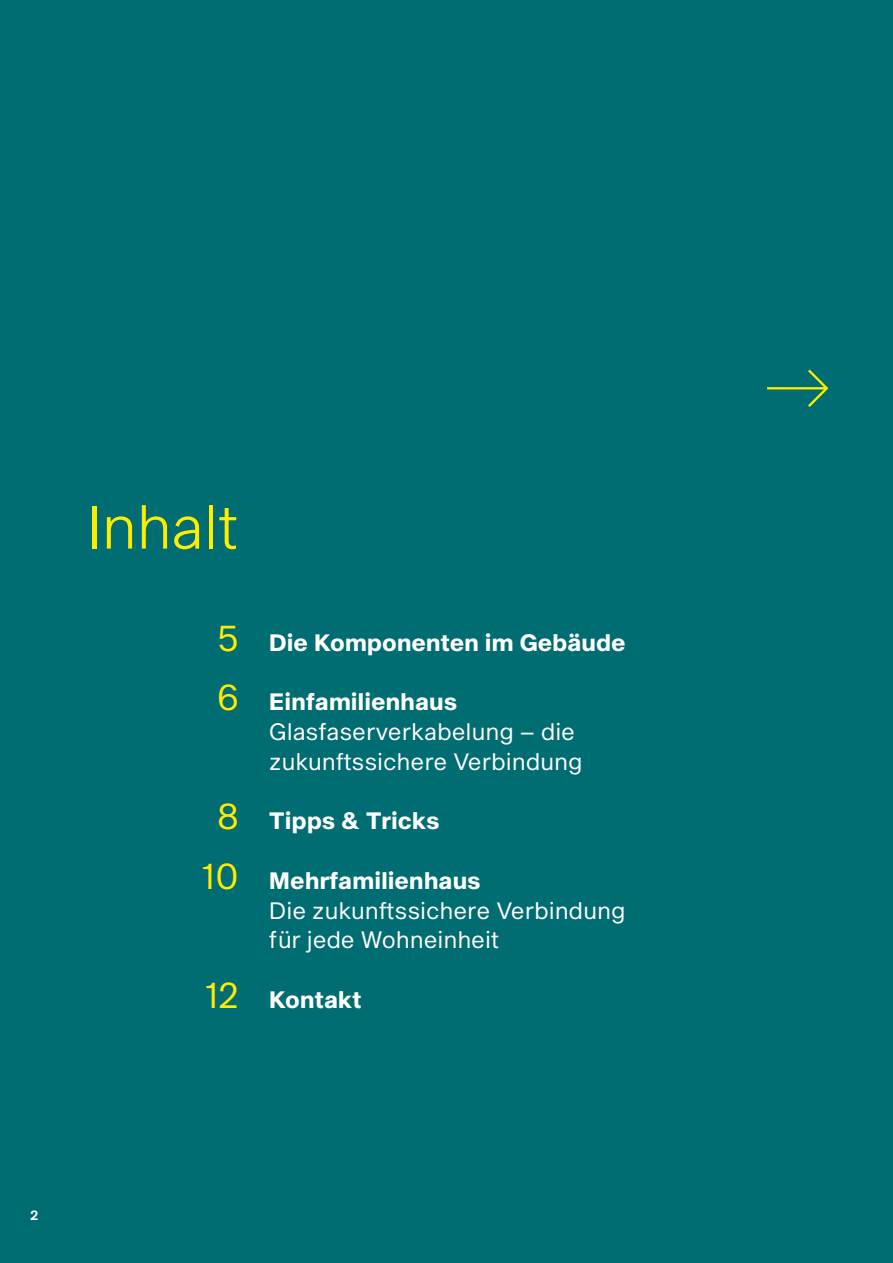
<style>
.page{position:relative;width:893px;height:1263px;background:#006d72}
.page>*{position:absolute;margin:0;border:0;box-sizing:border-box;transform-origin:0 0}
.t1{font:300 60px "S Sequel";letter-spacing:-.02em;color:#ffed00}
.t2{font:36px/59.6px "S Sequel";color:#ffed00}
.t3{font:23.25px/29.7px "S Sequel";letter-spacing:-.005em;color:#fff}
.t4{font:700 23.25px "S Sequel";letter-spacing:-.005em;color:#fff}
.t5{font:13.5px "S Sequel Semi";color:#fff}
</style>
<div class="page">
<h1 class="t1" style="left:86px;top:484px;width:155px">Inhalt</h1>
<h2 class="t2" style="left:217px;top:609px;width:24px">5<br>6</h2>
<h2 class="t2" style="left:202px;top:788px;width:39px;text-align:center">8<br>10</h2>
<h2 class="t2" style="left:205px;top:967px;width:35px">12</h2>
<p class="t4" style="left:269px;top:626px;width:358px">Die Komponenten im Gebäude</p>
<p class="t4" style="left:269px;top:685px;width:190px">Einfamilienhaus</p>
<p class="t3" style="left:269px;top:718px;width:315px">Glasfaserverkabelung – die zukunftssichere Verbindung</p>
<p class="t4" style="left:269px;top:804px;width:172px">Tipps &amp; Tricks</p>
<p class="t4" style="left:269px;top:864px;width:213px">Mehrfamilienhaus</p>
<p class="t3" style="left:269px;top:896px;width:358px">Die zukunftssichere Verbindung für jede Wohneinheit</p>
<p class="t4" style="left:269px;top:983px;width:94px">Kontakt</p>
<p class="t5" style="left:30px;top:1206px;width:10px">2</p>
</div>
